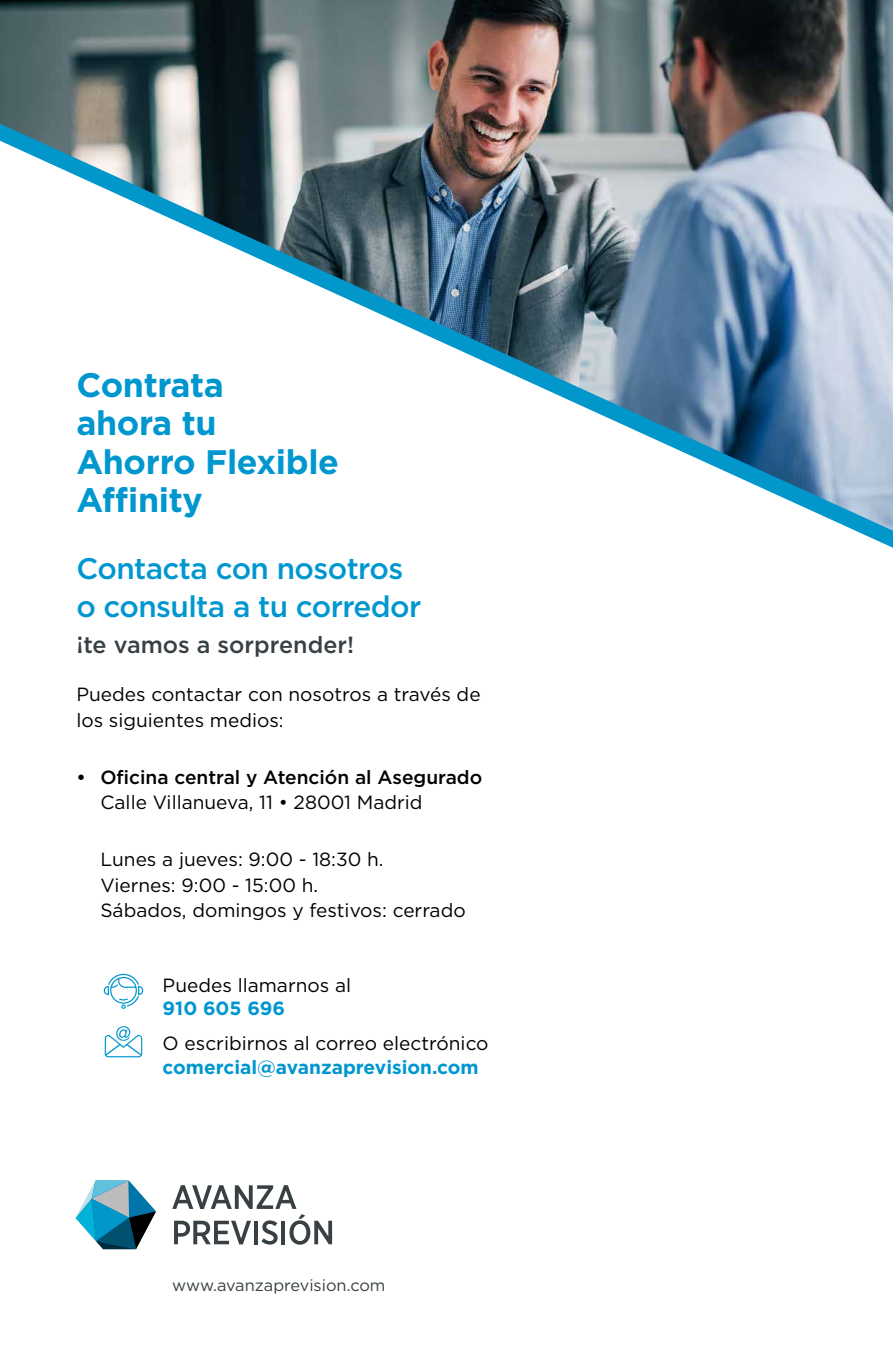
<style>
.page{position:relative;width:893px;height:1361px;background:#fff}
.page>*{position:absolute;margin:0;border:0;box-sizing:border-box;transform-origin:0 0}
.t1{font:700 33.9px/38.2px "Gotham";letter-spacing:-.01em;color:#0097cf}
.t2{font:500 29.7px/38.2px "Gotham";letter-spacing:-.02em;color:#0097cf}
.t3{font:500 23.4px "Gotham";color:#384044}
.t4{font:19.05px/25.5px "Gotham";color:#000}
.t5{font:700 19.05px "Gotham";color:#0097cf}
.t6{font:500 19.05px "Gotham";color:#000}
.t7{font:16.35px "Gotham";color:#384044}
</style>
<div class="page">
<img style="left:0;top:0;width:893px;height:124px">
<svg style="left:0;top:124px;width:893px;height:424px"></svg>
<svg style="left:104px;top:974px;width:39px;height:35px"></svg>
<svg style="left:105px;top:1026px;width:37px;height:31px"></svg>
<svg style="left:172px;top:1185px;width:160px;height:59px"></svg>
<svg style="left:76px;top:1180px;width:80px;height:69px"></svg>
<h1 class="t1" style="left:76px;top:366px;width:264px">Contrata<br>ahora tu<br>Ahorro Flexible<br>Affinity</h1>
<h2 class="t2" style="left:76px;top:549px;width:347px">Contacta con nosotros o consulta a tu corredor</h2>
<p class="t3" style="left:76px;top:629px;width:279px">¡te vamos a sorprender!</p>
<p class="t4" style="left:76px;top:681px;width:406px">Puedes contactar con nosotros a través de los siguientes medios:</p>
<p class="t6" style="left:76px;top:764px;width:407px">• Oficina central y Atención al Asegurado</p>
<p class="t4" style="left:100px;top:789px;width:324px">Calle Villanueva, 11 • 28001 Madrid</p>
<p class="t4" style="left:100px;top:846px;width:367px">Lunes a jueves: 9:00 - 18:30 h.<br>Viernes: 9:00 - 15:00 h.<br>Sábados, domingos y festivos: cerrado</p>
<p class="t4" style="left:163px;top:971px;width:190px">Puedes llamarnos al</p>
<p class="t5" style="left:163px;top:995px;width:124px">910 605 696</p>
<p class="t4" style="left:163px;top:1030px;width:327px">O escribirnos al correo electrónico</p>
<p class="t5" style="left:163px;top:1054px;width:317px">comercial@avanzaprevision.com</p>
<p class="t7" style="left:172px;top:1274px;width:215px">www.avanzaprevision.com</p>
</div>
